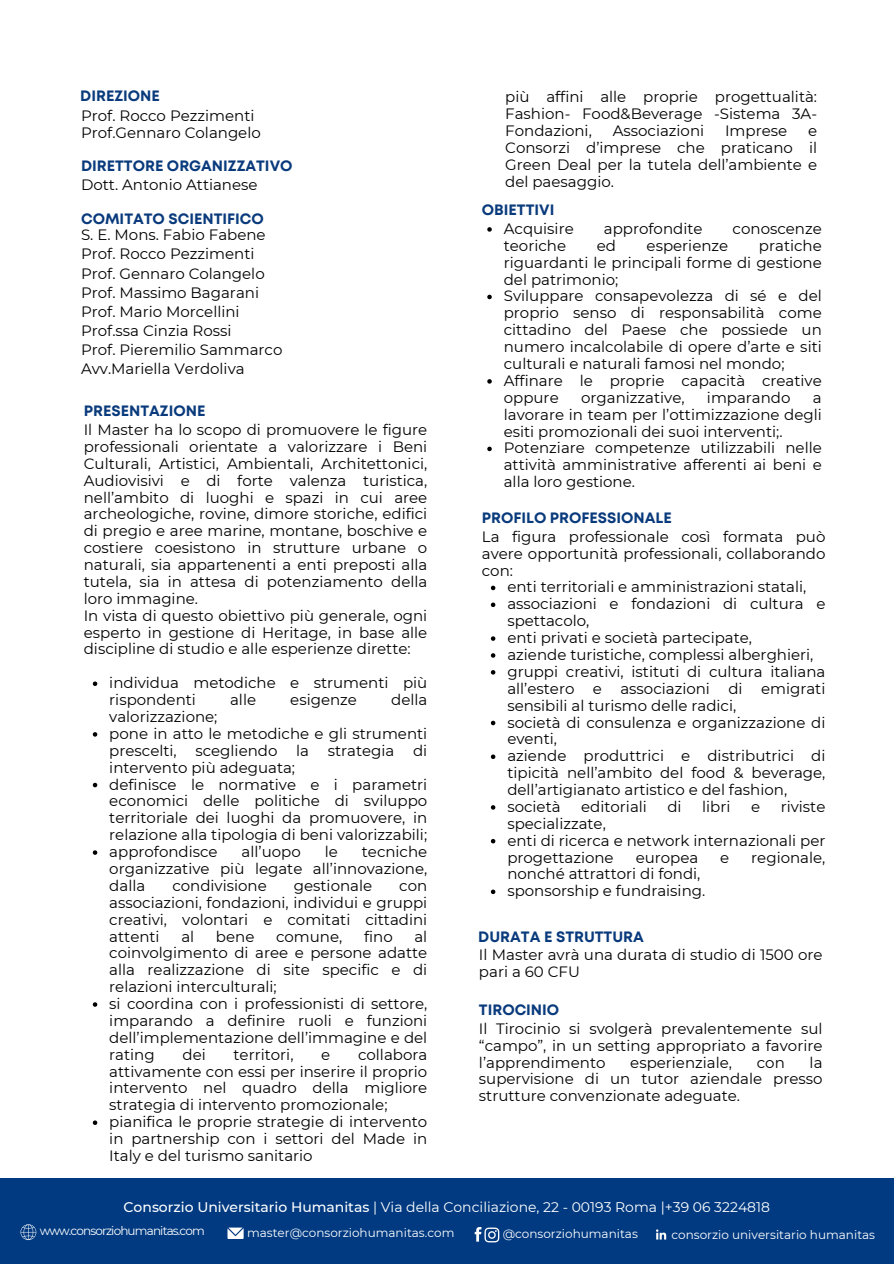
<style>
.page{position:relative;width:894px;height:1264px;background:#fff}
.page>*{position:absolute;margin:0;border:0;box-sizing:border-box;transform-origin:0 0}
.t1{font:15px/16.8px "Montserrat";color:#000;text-align:justify}
.t2{font:700 15px "Mont";color:#093a7c}
.t3{font:13.95px "Montserrat";color:#fff}
.t4{font:12px "Montserrat";color:#fff}
.t5{font:12px "Montserrat";letter-spacing:-.07em;color:#fff}
.s1{font-weight:500}
</style>
<div class="page">
<div style="left:0;top:1178px;width:893px;height:85px;background:#013a81"></div>
<svg style="left:21px;top:1224px;width:15px;height:15px"></svg>
<svg style="left:654px;top:1227px;width:14px;height:14px"></svg>
<svg style="left:655px;top:1229px;width:11px;height:10px"></svg>
<svg style="left:227px;top:1227px;width:16px;height:11px"></svg>
<svg style="left:474px;top:1227px;width:25px;height:15px"></svg>
<svg style="left:487px;top:227px;width:4px;height:5px"></svg>
<svg style="left:487px;top:295px;width:4px;height:4px"></svg>
<svg style="left:487px;top:379px;width:4px;height:4px"></svg>
<svg style="left:487px;top:446px;width:4px;height:5px"></svg>
<svg style="left:490px;top:585px;width:5px;height:5px"></svg>
<svg style="left:490px;top:602px;width:5px;height:5px"></svg>
<svg style="left:490px;top:636px;width:5px;height:5px"></svg>
<svg style="left:490px;top:653px;width:5px;height:4px"></svg>
<svg style="left:490px;top:670px;width:5px;height:4px"></svg>
<svg style="left:490px;top:720px;width:5px;height:5px"></svg>
<svg style="left:490px;top:754px;width:5px;height:5px"></svg>
<svg style="left:490px;top:805px;width:5px;height:4px"></svg>
<svg style="left:490px;top:839px;width:5px;height:4px"></svg>
<svg style="left:490px;top:889px;width:5px;height:5px"></svg>
<svg style="left:93px;top:681px;width:4px;height:5px"></svg>
<svg style="left:93px;top:732px;width:4px;height:4px"></svg>
<svg style="left:93px;top:782px;width:4px;height:5px"></svg>
<svg style="left:93px;top:850px;width:4px;height:4px"></svg>
<svg style="left:93px;top:1002px;width:4px;height:4px"></svg>
<svg style="left:93px;top:1120px;width:4px;height:4px"></svg>
<h1 class="t2" style="left:80px;top:90px;width:81px">DIREZIONE</h1>
<h2 class="t1" style="left:81px;top:107px;width:181px">Prof. Rocco Pezzimenti<br>Prof.Gennaro Colangelo</h2>
<p class="t2" style="left:81px;top:160px;width:213px">DIRETTORE ORGANIZZATIVO</p>
<p class="t1" style="left:81px;top:176px;width:178px">Dott. Antonio Attianese</p>
<p class="t2" style="left:81px;top:213px;width:184px">COMITATO SCIENTIFICO</p>
<p class="t1" style="left:81px;top:225px;width:203px;line-height:19.2px;text-align:left">S. E. Mons. Fabio Fabene<br>Prof. Rocco Pezzimenti<br>Prof. Gennaro Colangelo<br>Prof. Massimo Bagarani<br>Prof. Mario Morcellini<br>Prof.ssa Cinzia Rossi<br>Prof. Pieremilio Sammarco<br>Avv.Mariella Verdoliva</p>
<p class="t2" style="left:84px;top:405px;width:123px">PRESENTAZIONE</p>
<p class="t1" style="left:84px;top:421px;width:345px;text-align:left">Il Master ha lo scopo di promuovere le figure professionali orientate a valorizzare i Beni Culturali, Artistici, Ambientali, Architettonici, Audiovisivi e di forte valenza turistica, nell’ambito di luoghi e spazi in cui aree archeologiche, rovine, dimore storiche, edifici di pregio e aree marine, montane, boschive e costiere coesistono in strutture urbane o naturali, sia appartenenti a enti preposti alla tutela, sia in attesa di potenziamento della loro immagine.<br>In vista di questo obiettivo più generale, ogni esperto in gestione di Heritage, in base alle discipline di studio e alle esperienze dirette:</p>
<p class="t1" style="left:109px;top:674px;width:319px">individua metodiche e strumenti più rispondenti</p>
<p class="t1" style="left:230px;top:691px;width:27px">alle</p>
<p class="t1" style="left:290px;top:691px;width:68px">esigenze</p>
<p class="t1" style="left:391px;top:691px;width:38px">della</p>
<p class="t1" style="left:109px;top:708px;width:110px">valorizzazione;</p>
<p class="t1" style="left:109px;top:725px;width:319px">pone in atto le metodiche e gli strumenti prescelti, scegliendo la strategia di intervento più adeguata;</p>
<p class="t1" style="left:109px;top:775px;width:319px">definisce le normative e i parametri economici delle politiche di sviluppo territoriale dei luoghi da promuovere, in relazione alla tipologia di beni valorizzabili;</p>
<h1 class="t1" style="left:109px;top:843px;width:110px">approfondisce</h1>
<h1 class="t1" style="left:241px;top:843px;width:61px">all’uopo</h1>
<h1 class="t1" style="left:325px;top:843px;width:15px">le</h1>
<h1 class="t1" style="left:109px;top:843px;width:319px;text-indent:252px">tecniche organizzative più legate all’innovazione, dalla</h1>
<h1 class="t1" style="left:172px;top:877px;width:96px">condivisione</h1>
<h1 class="t1" style="left:294px;top:877px;width:80px">gestionale</h1>
<h1 class="t1" style="left:109px;top:877px;width:319px;text-indent:290px">con associazioni, fondazioni, individui e gruppi creativi, volontari e comitati cittadini attenti</h1>
<h1 class="t1" style="left:181px;top:927px;width:14px">al</h1>
<h1 class="t1" style="left:216px;top:927px;width:40px">bene</h1>
<h1 class="t1" style="left:276px;top:927px;width:68px">comune,</h1>
<h1 class="t1" style="left:364px;top:927px;width:30px">fino</h1>
<h1 class="t1" style="left:109px;top:927px;width:319px;text-indent:305px">al coinvolgimento di aree e persone adatte alla realizzazione di site specific e di relazioni interculturali;</h1>
<h2 class="t1" style="left:109px;top:995px;width:319px">si coordina con i professionisti di settore, imparando a definire ruoli e funzioni dell’implementazione dell’immagine e del rating</h2>
<h2 class="t1" style="left:109px;top:1045px;width:319px;text-indent:249px">collabora attivamente con essi per inserire il proprio intervento nel quadro della migliore strategia di intervento promozionale;</h2>
<h1 class="t1" style="left:109px;top:1113px;width:319px">pianifica le proprie strategie di intervento in partnership con i settori del Made in Italy e del turismo sanitario</h1>
<h2 class="t1" style="left:182px;top:1045px;width:25px">dei</h2>
<h2 class="t1" style="left:233px;top:1045px;width:61px">territori,</h2>
<h2 class="t1" style="left:321px;top:1045px;width:11px">e</h2>
<h2 class="t1" style="left:505px;top:88px;width:313px">più affini alle proprie progettualità:<br>Fashion- Food&amp;Beverage -Sistema 3A-Fondazioni,</h2>
<h2 class="t1" style="left:612px;top:122px;width:93px">Associazioni</h2>
<h2 class="t1" style="left:724px;top:122px;width:64px">Imprese</h2>
<h2 class="t1" style="left:505px;top:122px;width:313px;text-indent:303px">e Consorzi d’imprese che praticano il Green Deal per la tutela dell’ambiente e del paesaggio.</h2>
<p class="t2" style="left:481px;top:204px;width:74px">OBIETTIVI</p>
<h1 class="t1" style="left:503px;top:220px;width:71px">Acquisire</h1>
<h1 class="t1" style="left:603px;top:220px;width:100px">approfondite</h1>
<h1 class="t1" style="left:732px;top:220px;width:91px">conoscenze</h1>
<h1 class="t1" style="left:503px;top:237px;width:64px">teoriche</h1>
<h1 class="t1" style="left:596px;top:237px;width:21px">ed</h1>
<h1 class="t1" style="left:646px;top:237px;width:83px">esperienze</h1>
<h1 class="t1" style="left:503px;top:237px;width:319px;text-indent:255px">pratiche riguardanti le principali forme di gestione del patrimonio;</h1>
<h2 class="t1" style="left:503px;top:288px;width:319px">Sviluppare consapevolezza di sé e del proprio senso di responsabilità come cittadino del Paese che possiede un numero incalcolabile di opere d’arte e siti culturali e naturali famosi nel mondo;</h2>
<p class="t1" style="left:503px;top:372px;width:319px">Affinare le proprie capacità creative oppure</p>
<p class="t1" style="left:581px;top:389px;width:105px">organizzative,</p>
<p class="t1" style="left:706px;top:389px;width:85px">imparando</p>
<p class="t1" style="left:503px;top:389px;width:319px;text-indent:309px">a lavorare in team per l’ottimizzazione degli esiti promozionali dei suoi interventi;.</p>
<p class="t1" style="left:503px;top:439px;width:319px">Potenziare competenze utilizzabili nelle attività amministrative afferenti ai beni e alla loro gestione.</p>
<p class="t2" style="left:481px;top:512px;width:191px">PROFILO PROFESSIONALE</p>
<p class="t1" style="left:481px;top:528px;width:345px">La figura professionale così formata può avere opportunità professionali, collaborando con:</p>
<p class="t1" style="left:507px;top:578px;width:300px">enti territoriali e amministrazioni statali,</p>
<p class="t1" style="left:507px;top:595px;width:319px">associazioni e fondazioni di cultura e spettacolo,</p>
<p class="t1" style="left:507px;top:629px;width:246px">enti privati e società partecipate,</p>
<h1 class="t1" style="left:507px;top:646px;width:307px">aziende turistiche, complessi alberghieri,</h1>
<p class="t1" style="left:507px;top:663px;width:319px">gruppi creativi, istituti di cultura italiana all’estero e associazioni di emigrati sensibili al turismo delle radici,</p>
<p class="t1" style="left:507px;top:713px;width:319px">società di consulenza e organizzazione di eventi,</p>
<p class="t1" style="left:507px;top:747px;width:319px">aziende produttrici e distributrici di tipicità nell’ambito del food &amp; beverage, dell’artigianato artistico e del fashion,</p>
<p class="t1" style="left:507px;top:798px;width:55px">società</p>
<p class="t1" style="left:581px;top:798px;width:67px">editoriali</p>
<p class="t1" style="left:667px;top:798px;width:16px">di</p>
<p class="t1" style="left:702px;top:798px;width:30px">libri</p>
<p class="t1" style="left:750px;top:798px;width:11px">e</p>
<p class="t1" style="left:780px;top:798px;width:46px">riviste</p>
<p class="t1" style="left:507px;top:815px;width:100px">specializzate,</p>
<h1 class="t1" style="left:507px;top:831px;width:319px">enti di ricerca e network internazionali per progettazione</h1>
<h1 class="t1" style="left:635px;top:848px;width:64px">europea</h1>
<h1 class="t1" style="left:720px;top:848px;width:11px">e</h1>
<h1 class="t1" style="left:751px;top:848px;width:76px">regionale,</h1>
<h1 class="t1" style="left:507px;top:865px;width:194px">nonché attrattori di fondi,</h1>
<h2 class="t1" style="left:507px;top:882px;width:199px">sponsorship e fundraising.</h2>
<h2 class="t2" style="left:478px;top:931px;width:167px">DURATA E STRUTTURA</h2>
<p class="t1" style="left:479px;top:945px;width:345px">Il Master avrà una durata di studio di 1500 ore pari a 60 CFU</p>
<p class="t2" style="left:479px;top:1004px;width:82px">TIROCINIO</p>
<p class="t1" style="left:479px;top:1019px;width:345px">Il Tirocinio si svolgerà prevalentemente sul “campo”, in un setting appropriato a favorire l’apprendimento</p>
<p class="t1" style="left:479px;top:1053px;width:345px;text-indent:330px">la supervisione di un tutor aziendale presso strutture convenzionate adeguate.</p>
<p class="t1" style="left:630px;top:1053px;width:103px">esperienziale,</p>
<p class="t1" style="left:756px;top:1053px;width:29px">con</p>
<h1 class="t3" style="left:123px;top:1198px;width:647px"><span class="s1">Consorzio Universitario Humanitas</span> | Via della Conciliazione, 22 - 00193 Roma |+39 06 3224818</h1>
<h1 class="t5" style="left:40px;top:1223px;width:167px">www.consorziohumanitas.com</h1>
<h2 class="t4" style="left:247px;top:1225px;width:209px">master@consorziohumanitas.com</h2>
<h2 class="t4" style="left:502px;top:1226px;width:137px">@consorziohumanitas</h2>
<h2 class="t4" style="left:671px;top:1226px;width:205px">consorzio universitario humanitas</h2>
</div>
